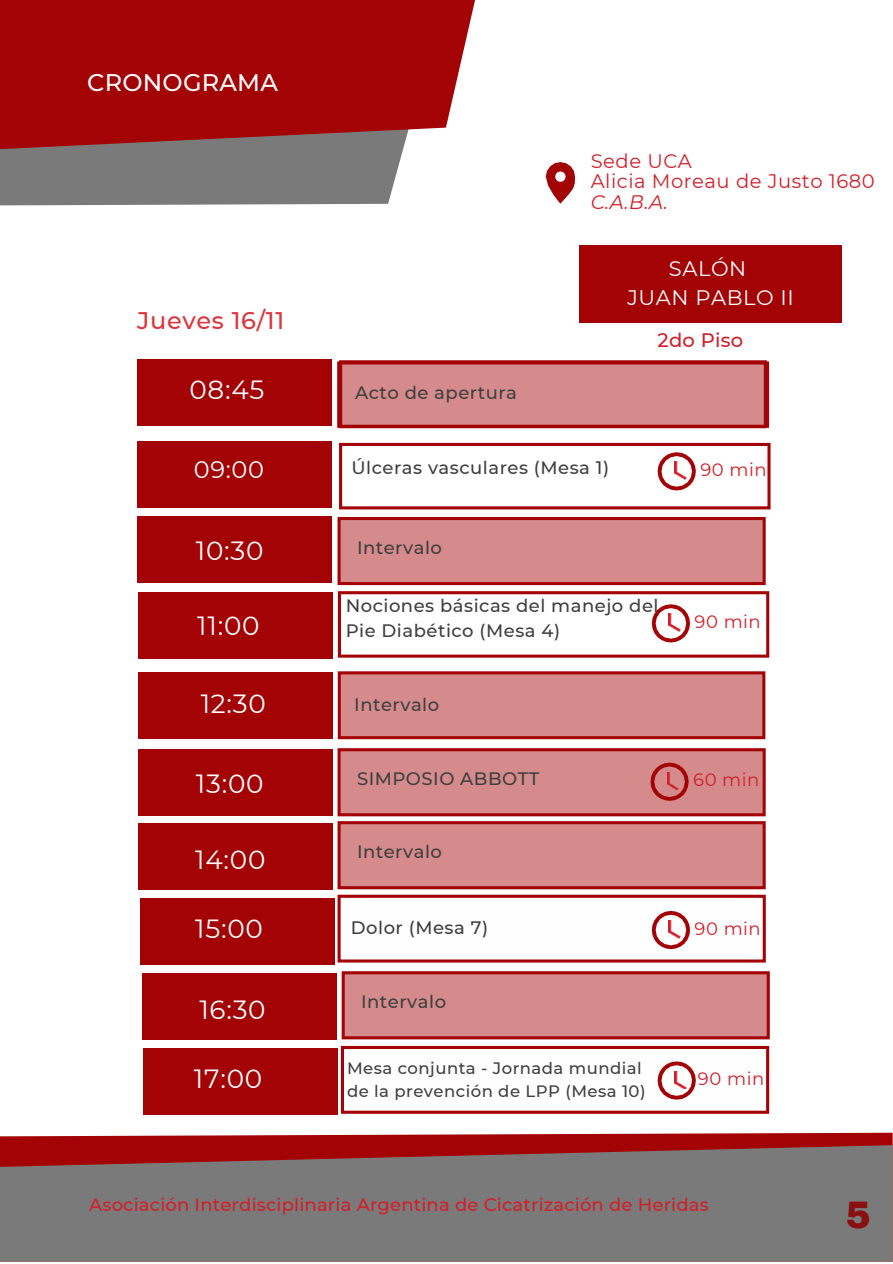
<style>
.page{position:relative;width:893px;height:1264px;background:#fff}
.page>*{position:absolute;margin:0;border:0;box-sizing:border-box;transform-origin:0 0}
.t1{font:900 37.5px "Archivo";color:#891010}
.t2{font:26.25px "Montserrat";letter-spacing:.03em;color:#fff}
.t3{font:500 24px "Montserrat";letter-spacing:.03em;color:#dc353e}
.t4{font:500 24px "Montserrat";letter-spacing:.01em;color:#fefefe}
.t5{font:24px "Montserrat";color:#fff}
.t6{font:21px "Montserrat";letter-spacing:.03em;color:#fff}
.t7{font:19.5px "Montserrat";letter-spacing:.03em;color:#d21f2a}
.t8{font:italic 19.5px "Montserrat";color:#d21f2a}
.t9{font:500 19.5px "Montserrat";letter-spacing:.01em;color:#d21f2a}
.t10{font:500 18px/24.8px "Montserrat";letter-spacing:.03em;color:#3f3f3f}
.t11{font:500 18px "Montserrat";letter-spacing:.01em;color:#d21f2a}
.t12{font:18px "Montserrat";letter-spacing:.03em;color:#d21f2a}
.t13{font:500 16.5px/22.5px "Montserrat";letter-spacing:.03em;color:#3f3f3f}
</style>
<div class="page">
<div style="left:0;top:149px;width:403px;height:56px;background:#7a7a7a"></div>
<svg style="left:0;top:0;width:475px;height:149px;fill:#a40306"></svg>
<svg style="left:0;top:1132px;width:892px;height:13px;fill:#a40306"></svg>
<svg style="left:0;top:1145px;width:892px;height:116px;fill:#7a7a7a"></svg>
<div style="left:579px;top:245px;width:262px;height:77px;background:#a40306"></div>
<svg style="left:545px;top:162px;width:30px;height:42px"></svg>
<div style="left:339px;top:822px;width:425px;height:65px;background:#d58b8c"></div>
<div style="left:337px;top:821px;width:428px;height:68px;border:3px solid #a40306"></div>
<div style="left:137px;top:359px;width:194px;height:66px;background:#a40306"></div>
<div style="left:138px;top:823px;width:195px;height:66px;background:#a40306"></div>
<div style="left:140px;top:898px;width:195px;height:67px;background:#a40306"></div>
<div style="left:338px;top:591px;width:431px;height:66px;border:3px solid #a40306"></div>
<div style="left:339px;top:673px;width:424px;height:64px;background:#d58b8c"></div>
<div style="left:338px;top:671px;width:427px;height:68px;border:3px solid #a40306"></div>
<div style="left:339px;top:518px;width:425px;height:65px;background:#d58b8c"></div>
<div style="left:337px;top:517px;width:428px;height:68px;border:3px solid #a40306"></div>
<div style="left:339px;top:443px;width:431px;height:66px;border:3px solid #a40306"></div>
<div style="left:340px;top:362px;width:425px;height:64px;background:#d58b8c"></div>
<div style="left:339px;top:360px;width:427px;height:68px;border:3px solid #a40306"></div>
<div style="left:337px;top:361px;width:432px;height:67px;border:3px solid #a40306"></div>
<div style="left:137px;top:516px;width:194px;height:67px;background:#a40306"></div>
<div style="left:138px;top:592px;width:195px;height:66px;background:#a40306"></div>
<div style="left:138px;top:672px;width:195px;height:66px;background:#a40306"></div>
<div style="left:138px;top:749px;width:195px;height:66px;background:#a40306"></div>
<div style="left:137px;top:441px;width:194px;height:66px;background:#a40306"></div>
<div style="left:143px;top:1048px;width:194px;height:67px;background:#a40306"></div>
<svg style="left:657px;top:452px;width:38px;height:38px"></svg>
<img style="left:674px;top:462px;width:12px;height:17px">
<svg style="left:651px;top:604px;width:39px;height:38px"></svg>
<img style="left:669px;top:614px;width:11px;height:17px">
<div style="left:339px;top:749px;width:425px;height:65px;background:#d58b8c"></div>
<div style="left:337px;top:748px;width:428px;height:68px;border:3px solid #a40306"></div>
<svg style="left:650px;top:762px;width:38px;height:38px"></svg>
<img style="left:667px;top:772px;width:11px;height:17px">
<div style="left:337px;top:894px;width:428px;height:68px;border:3px solid #a40306"></div>
<svg style="left:651px;top:910px;width:39px;height:39px"></svg>
<img style="left:669px;top:920px;width:11px;height:18px">
<div style="left:343px;top:972px;width:425px;height:65px;background:#d58b8c"></div>
<div style="left:341px;top:971px;width:428px;height:68px;border:3px solid #a40306"></div>
<div style="left:143px;top:973px;width:194px;height:66px;background:#a40306"></div>
<div style="left:341px;top:1045px;width:428px;height:68px;border:3px solid #a40306"></div>
<svg style="left:657px;top:1061px;width:38px;height:38px"></svg>
<img style="left:674px;top:1070px;width:12px;height:18px">
<p class="t4" style="left:87px;top:68px;width:192px">CRONOGRAMA</p>
<p class="t3" style="left:137px;top:306px;width:149px">Jueves 16/11</p>
<p class="t2" style="left:189px;top:373px;width:76px">08:45</p>
<p class="t5" style="left:194px;top:455px;width:72px">09:00</p>
<p class="t7" style="left:590px;top:149px;width:103px">Sede UCA</p>
<p class="t7" style="left:590px;top:170px;width:285px">Alicia Moreau de Justo 1680</p>
<p class="t8" style="left:590px;top:190px;width:79px">C.A.B.A.</p>
<p class="t6" style="left:668px;top:255px;width:79px">SALÓN</p>
<p class="t6" style="left:627px;top:284px;width:168px">JUAN PABLO II</p>
<p class="t10" style="left:355px;top:380px;width:163px">Acto de apertura</p>
<p class="t9" style="left:657px;top:328px;width:87px">2do Piso</p>
<p class="t10" style="left:351px;top:455px;width:259px">Úlceras vasculares (Mesa 1)</p>
<p class="t12" style="left:700px;top:458px;width:68px">90 min</p>
<p class="t2" style="left:196px;top:534px;width:69px">10:30</p>
<p class="t10" style="left:357px;top:535px;width:86px">Intervalo</p>
<p class="t10" style="left:345px;top:593px;width:314px">Nociones básicas del manejo del<br>Pie Diabético (Mesa 4)</p>
<p class="t2" style="left:197px;top:609px;width:64px">11:00</p>
<p class="t12" style="left:694px;top:610px;width:68px">90 min</p>
<p class="t2" style="left:201px;top:688px;width:67px">12:30</p>
<p class="t10" style="left:354px;top:692px;width:86px">Intervalo</p>
<p class="t2" style="left:196px;top:767px;width:69px">13:00</p>
<p class="t10" style="left:357px;top:766px;width:184px">SIMPOSIO ABBOTT</p>
<p class="t12" style="left:693px;top:768px;width:68px">60 min</p>
<p class="t2" style="left:195px;top:843px;width:72px">14:00</p>
<p class="t10" style="left:357px;top:839px;width:86px">Intervalo</p>
<p class="t2" style="left:195px;top:912px;width:69px">15:00</p>
<p class="t10" style="left:351px;top:914px;width:139px">Dolor (Mesa 7)</p>
<p class="t12" style="left:694px;top:917px;width:68px">90 min</p>
<p class="t2" style="left:199px;top:993px;width:68px">16:30</p>
<p class="t2" style="left:194px;top:1062px;width:70px">17:00</p>
<p class="t10" style="left:361px;top:989px;width:86px">Intervalo</p>
<p class="t13" style="left:347px;top:1056px;width:300px">Mesa conjunta - Jornada mundial de la prevención de LPP (Mesa 10)</p>
<p class="t12" style="left:698px;top:1067px;width:68px">90 min</p>
<p class="t11" style="left:89px;top:1193px;width:621px">Asociación Interdisciplinaria Argentina de Cicatrización de Heridas</p>
<p class="t1" style="left:845px;top:1194px;width:26px">5</p>
</div>
